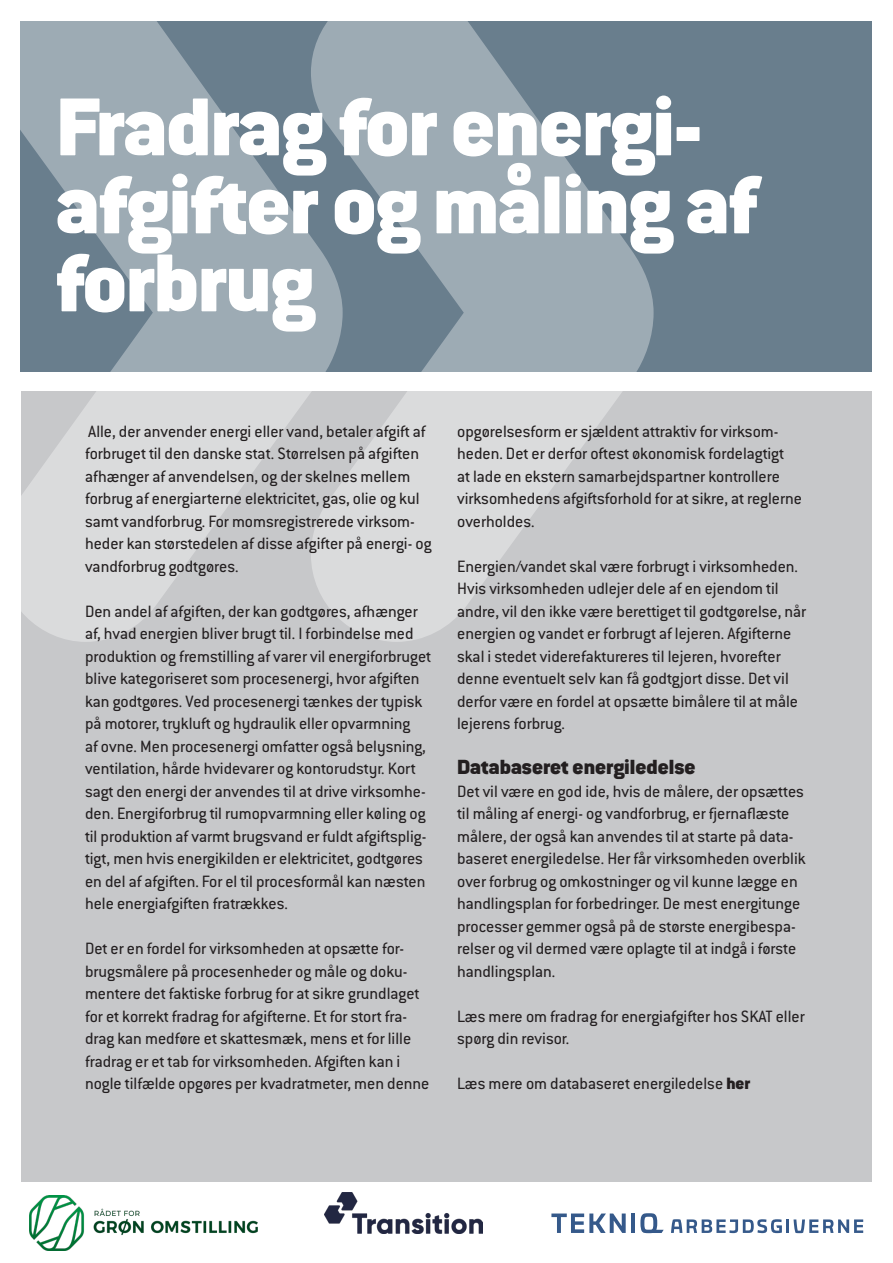
<style>
.page{position:relative;width:893px;height:1263px;background:#fff}
.page>*{position:absolute;margin:0;border:0;box-sizing:border-box;transform-origin:0 0}
.titel-forside{font:900 90px/78px "Conduit ITC Std";letter-spacing:-.01em;color:#fff}
.t1{font:900 22.5px "Conduit ITC Std";color:#231f20}
.t2{font:18px/22.5px "Conduit ITC Std";color:#231f20}
.s1{font-weight:900}
</style>
<div class="page">
<div style="left:20px;top:21px;width:852px;height:351px;background:#697e8d"></div>
<div style="left:21px;top:391px;width:851px;height:791px;background:#c7c8ca"></div>
<svg style="left:20px;top:21px;width:634px;height:621px"></svg>
<svg style="left:671px;top:1219px;width:111px;height:14px"></svg>
<hr style="left:786px;top:1219px;width:3px;height:14px;background:#35598a">
<svg style="left:794px;top:1219px;width:69px;height:14px"></svg>
<svg style="left:640px;top:1213px;width:24px;height:20px"></svg>
<svg style="left:551px;top:1213px;width:75px;height:20px"></svg>
<hr style="left:631px;top:1213px;width:4px;height:20px;background:#35598a">
<img style="left:30px;top:1196px;width:228px;height:54px">
<img style="left:324px;top:1192px;width:159px;height:42px">
<p class="titel-forside" style="left:56px;top:89px;width:648px">Fradrag for energi-</p>
<p class="titel-forside" style="left:56px;top:167px;width:703px">afgifter og måling af forbrug</p>
<p class="t2" style="left:85px;top:419px;width:348px">Alle, der anvender energi eller vand, betaler afgift af forbruget til den danske stat. Størrelsen på afgiften afhænger af anvendelsen, og der skelnes mellem forbrug af energiarterne elektricitet, gas, olie og kul samt vandforbrug. For momsregistrerede virksom&shy;heder kan størstedelen af disse afgifter på energi- og vandforbrug godtgøres.</p>
<p class="t2" style="left:85px;top:599px;width:347px">Den andel af afgiften, der kan godtgøres, afhænger af, hvad energien bliver brugt til. I forbindelse med produktion og fremstilling af varer vil energiforbruget blive kategoriseret som procesenergi, hvor afgiften kan godtgøres. Ved procesenergi tænkes der typisk på motorer, trykluft og hydraulik eller opvarmning<br>af ovne. Men procesenergi omfatter også belysning, ventilation, hårde hvidevarer og kontorudstyr. Kort sagt den energi der anvendes til at drive virksomhe&shy;den. Energiforbrug til rumopvarmning eller køling og til produktion af varmt brugsvand er fuldt afgiftsplig&shy;tigt, men hvis energikilden er elektricitet, godtgøres en del af afgiften. For el til procesformål kan næsten hele energiafgiften fratrækkes.</p>
<p class="t2" style="left:85px;top:937px;width:346px">Det er en fordel for virksomheden at opsætte for&shy;brugsmålere på procesenheder og måle og doku&shy;mentere det faktiske forbrug for at sikre grundlaget for et korrekt fradrag for afgifterne. Et for stort fra&shy;drag kan medføre et skattesmæk, mens et for lille fradrag er et tab for virksomheden. Afgiften kan i nogle tilfælde opgøres per kvadratmeter, men denne</p>
<p class="t2" style="left:457px;top:419px;width:346px">opgørelsesform er sjældent attraktiv for virksom&shy;heden. Det er derfor oftest økonomisk fordelagtigt<br>at lade en ekstern samarbejdspartner kontrollere virksomhedens afgiftsforhold for at sikre, at reglerne overholdes.</p>
<p class="t2" style="left:457px;top:554px;width:351px">Energien/vandet skal være forbrugt i virksomheden.<br>Hvis virksomheden udlejer dele af en ejendom til andre, vil den ikke være berettiget til godtgørelse, når energien og vandet er forbrugt af lejeren. Afgifterne skal i stedet viderefaktureres til lejeren, hvorefter denne eventuelt selv kan få godtgjort disse. Det vil derfor være en fordel at opsætte bimålere til at måle lejerens forbrug.</p>
<p class="t1" style="left:457px;top:755px;width:240px">Databaseret energiledelse</p>
<p class="t2" style="left:457px;top:779px;width:350px">Det vil være en god ide, hvis de målere, der opsættes til måling af energi- og vandforbrug, er fjernaflæste målere, der også kan anvendes til at starte på data&shy;baseret energiledelse. Her får virksomheden overblik over forbrug og omkostninger og vil kunne lægge en handlingsplan for forbedringer. De mest energitunge processer gemmer også på de største energibespa&shy;relser og vil dermed være oplagte til at indgå i første handlingsplan.</p>
<p class="t2" style="left:457px;top:1004px;width:349px">Læs mere om fradrag for energiafgifter hos SKAT eller spørg din revisor.</p>
<p class="t2" style="left:457px;top:1072px;width:295px">Læs mere om databaseret energiledelse <span class="s1">her</span></p>
</div>
